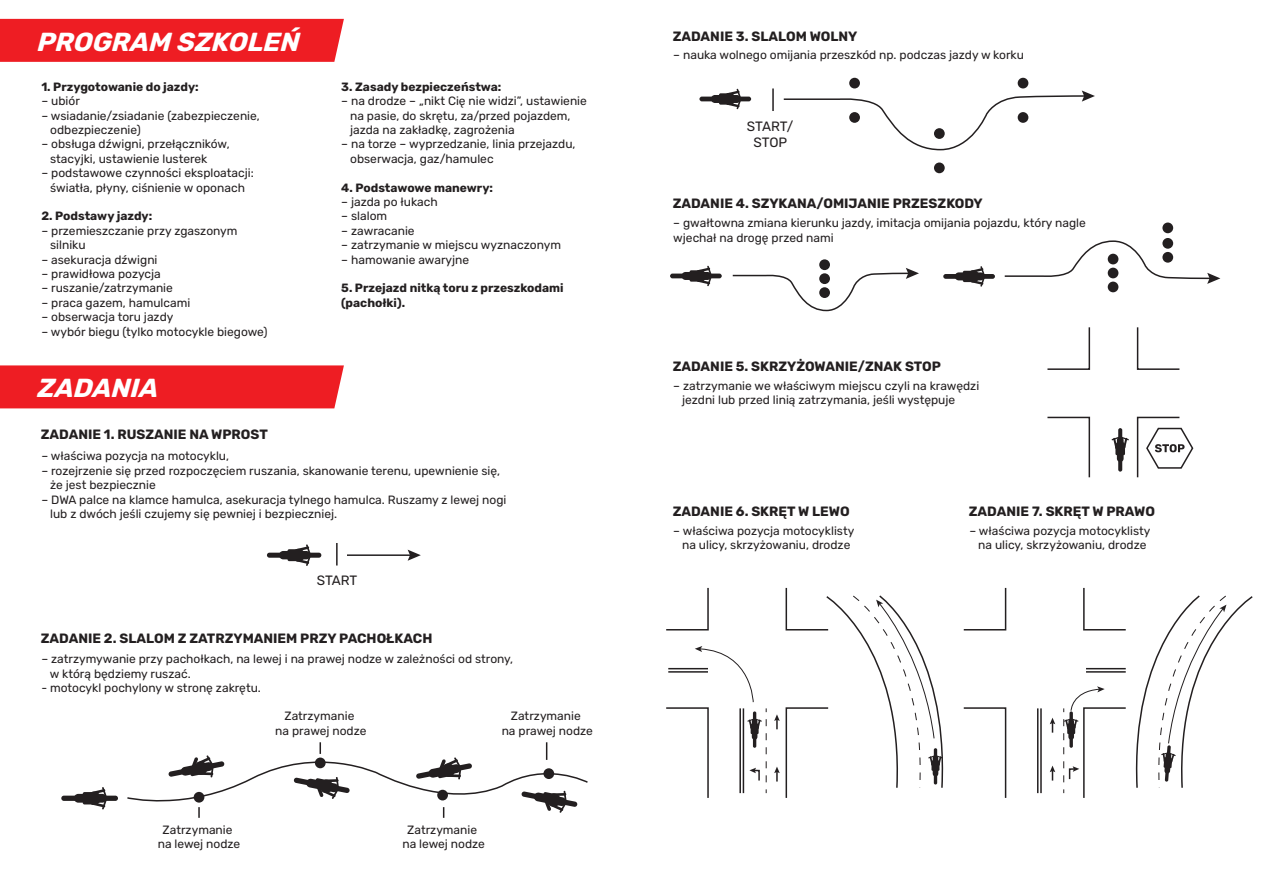
<style>
.page{position:relative;width:1263px;height:893px;background:#fff}
.page>*{position:absolute;margin:0;border:0;box-sizing:border-box;transform-origin:0 0}
.t1{font:italic 700 26.1px "Rubik";color:#fff}
.t2{font:700 13.5px "Rubik";color:#231f20}
.t3{font:13.5px/16.2px "Rubik";letter-spacing:-.01em;color:#231f20;text-align:center}
.t4{font:12px/14.4px "Rubik";color:#231f20}
.t5{font:700 12px/14.4px "Rubik";color:#231f20}
</style>
<div class="page">
<div style="left:0;top:19px;width:344px;height:43px;background:#ee1d23"></div>
<div style="left:0;top:365px;width:344px;height:43px;background:#ee1d23"></div>
<div style="left:267px;top:553px;width:54px;height:5px;background:#231f20;border-radius:3px"></div>
<div style="left:279px;top:551px;width:31px;height:8px;background:#231f20;border-radius:4px"></div>
<svg style="left:287px;top:544px;width:24px;height:22px"></svg>
<svg style="left:287px;top:549px;width:13px;height:4px"></svg>
<div style="left:292px;top:549px;width:13px;height:13px;background:#231f20;border-radius:50%"></div>
<div style="left:61px;top:796px;width:57px;height:5px;background:#231f20;border-radius:3px"></div>
<div style="left:74px;top:794px;width:33px;height:9px;background:#231f20;border-radius:4px"></div>
<svg style="left:83px;top:787px;width:24px;height:22px"></svg>
<div style="left:88px;top:792px;width:13px;height:13px;background:#231f20;border-radius:50%"></div>
<hr style="left:699px;top:97px;width:52px;height:4px;background:#231f20;border-radius:2px">
<div style="left:711px;top:95px;width:30px;height:8px;background:#231f20;border-radius:4px"></div>
<svg style="left:728px;top:89px;width:13px;height:20px"></svg>
<svg style="left:719px;top:101px;width:12px;height:4px"></svg>
<svg style="left:719px;top:93px;width:12px;height:4px"></svg>
<div style="left:723px;top:93px;width:13px;height:12px;background:#231f20;border-radius:50%"></div>
<hr style="left:670px;top:274px;width:52px;height:4px;background:#231f20;border-radius:2px">
<div style="left:681px;top:272px;width:30px;height:8px;background:#231f20;border-radius:4px"></div>
<svg style="left:690px;top:266px;width:22px;height:20px"></svg>
<div style="left:694px;top:270px;width:12px;height:12px;background:#231f20;border-radius:50%"></div>
<div style="left:943px;top:274px;width:52px;height:5px;background:#231f20;border-radius:2px"></div>
<div style="left:955px;top:272px;width:30px;height:8px;background:#231f20;border-radius:4px"></div>
<svg style="left:963px;top:266px;width:22px;height:21px"></svg>
<div style="left:967px;top:270px;width:12px;height:12px;background:#231f20;border-radius:50%"></div>
<svg style="left:1118px;top:428px;width:4px;height:44px"></svg>
<div style="left:1117px;top:437px;width:6px;height:25px;background:#231f20;border-radius:3px"></div>
<svg style="left:1111px;top:436px;width:18px;height:19px"></svg>
<div style="left:1115px;top:441px;width:10px;height:10px;background:#231f20;border-radius:50%"></div>
<hr style="left:347px;top:554px;width:65px;height:2px;background:#231f20">
<svg style="left:408px;top:550px;width:13px;height:11px"></svg>
<div style="left:849px;top:78px;width:11px;height:10px;background:#231f20;border-radius:50%"></div>
<div style="left:1018px;top:78px;width:10px;height:10px;background:#231f20;border-radius:50%"></div>
<div style="left:934px;top:163px;width:11px;height:10px;background:#231f20;border-radius:50%"></div>
<div style="left:819px;top:259px;width:11px;height:11px;background:#231f20;border-radius:50%"></div>
<svg style="left:127px;top:742px;width:461px;height:76px"></svg>
<svg style="left:783px;top:90px;width:312px;height:61px"></svg>
<svg style="left:732px;top:268px;width:187px;height:44px"></svg>
<div style="left:1108px;top:282px;width:10px;height:10px;background:#231f20;border-radius:50%"></div>
<div style="left:1162px;top:223px;width:11px;height:10px;background:#231f20;border-radius:50%"></div>
<div style="left:1162px;top:238px;width:11px;height:11px;background:#231f20;border-radius:50%"></div>
<svg style="left:1004px;top:240px;width:216px;height:44px"></svg>
<hr style="left:772px;top:88px;width:2px;height:23px;background:#231f20">
<hr style="left:336px;top:543px;width:2px;height:22px;background:#231f20">
<svg style="left:1136px;top:327px;width:44px;height:43px"></svg>
<svg style="left:1047px;top:416px;width:44px;height:62px"></svg>
<svg style="left:1047px;top:327px;width:44px;height:43px"></svg>
<svg style="left:1136px;top:416px;width:58px;height:62px"></svg>
<svg style="left:666px;top:587px;width:43px;height:44px"></svg>
<svg style="left:666px;top:646px;width:101px;height:152px"></svg>
<svg style="left:1050px;top:766px;width:5px;height:14px"></svg>
<svg style="left:1050px;top:718px;width:5px;height:15px"></svg>
<svg style="left:963px;top:707px;width:44px;height:91px"></svg>
<svg style="left:963px;top:587px;width:44px;height:44px"></svg>
<hr style="left:1037px;top:708px;width:1px;height:85px;background:#231f20">
<hr style="left:1040px;top:708px;width:2px;height:85px;background:#231f20">
<svg style="left:774px;top:587px;width:170px;height:211px"></svg>
<svg style="left:1063px;top:587px;width:190px;height:211px"></svg>
<h1 class="t1" style="left:36px;top:26px;width:275px">PROGRAM SZKOLEŃ</h1>
<p class="t5" style="left:41px;top:79px;width:159px">1. Przygotowanie do jazdy:</p>
<p class="t4" style="left:41px;top:94px;width:40px">– ubiór</p>
<p class="t4" style="left:50px;top:109px;width:211px;text-indent:-9px">– wsiadanie/zsiadanie (zabezpieczenie, odbezpieczenie)</p>
<p class="t4" style="left:50px;top:138px;width:181px;text-indent:-9px">– obsługa dźwigni, przełączników, stacyjki, ustawienie lusterek</p>
<p class="t4" style="left:41px;top:166px;width:214px;text-align:center">– podstawowe czynności eksploatacji: światła, płyny, ciśnienie w oponach</p>
<p class="t5" style="left:41px;top:209px;width:112px">2. Podstawy jazdy:</p>
<p class="t4" style="left:50px;top:224px;width:189px;text-indent:-9px">– przemieszczanie przy zgaszonym silniku</p>
<p class="t4" style="left:41px;top:253px;width:118px">– asekuracja dźwigni</p>
<p class="t4" style="left:41px;top:267px;width:121px">– prawidłowa pozycja</p>
<p class="t4" style="left:41px;top:282px;width:133px">– ruszanie/zatrzymanie</p>
<p class="t4" style="left:41px;top:296px;width:150px">– praca gazem, hamulcami</p>
<p class="t4" style="left:41px;top:310px;width:134px">– obserwacja toru jazdy</p>
<p class="t4" style="left:41px;top:325px;width:228px">– wybór biegu (tylko motocykle biegowe)</p>
<h1 class="t1" style="left:36px;top:373px;width:134px">ZADANIA</h1>
<p class="t2" style="left:41px;top:427px;width:229px">ZADANIE 1. RUSZANIE NA WPROST</p>
<p class="t5" style="left:341px;top:79px;width:162px">3. Zasady bezpieczeństwa:</p>
<p class="t4" style="left:350px;top:94px;width:238px;text-indent:-9px">– na drodze – „nikt Cię nie widzi”, ustawienie na pasie, do skrętu, za/przed pojazdem, jazda na zakładkę, zagrożenia</p>
<p class="t4" style="left:350px;top:138px;width:227px;text-indent:-9px">– na torze – wyprzedzanie, linia przejazdu, obserwacja, gaz/hamulec</p>
<p class="t5" style="left:341px;top:180px;width:153px">4. Podstawowe manewry:</p>
<p class="t4" style="left:341px;top:195px;width:98px">– jazda po łukach</p>
<p class="t4" style="left:341px;top:210px;width:47px">– slalom</p>
<p class="t4" style="left:341px;top:224px;width:75px">– zawracanie</p>
<p class="t4" style="left:341px;top:238px;width:221px">– zatrzymanie w miejscu wyznaczonym</p>
<p class="t4" style="left:341px;top:253px;width:129px">– hamowanie awaryjne</p>
<p class="t5" style="left:341px;top:281px;width:224px">5. Przejazd nitką toru z przeszkodami (pachołki).</p>
<p class="t4" style="left:41px;top:450px;width:189px">– właściwa pozycja na motocyklu,</p>
<p class="t4" style="left:50px;top:464px;width:451px;text-indent:-9px">– rozejrzenie się przed rozpoczęciem ruszania, skanowanie terenu, upewnienie się, że jest bezpiecznie</p>
<p class="t4" style="left:50px;top:493px;width:458px;text-indent:-9px">– DWA palce na klamce hamulca, asekuracja tylnego hamulca. Ruszamy z lewej nogi lub z dwóch jeśli czujemy się pewniej i bezpieczniej.</p>
<p class="t3" style="left:317px;top:573px;width:42px">START</p>
<p class="t2" style="left:41px;top:631px;width:393px">ZADANIE 2. SLALOM Z ZATRZYMANIEM PRZY PACHOŁKACH</p>
<p class="t4" style="left:50px;top:652px;width:465px;text-indent:-9px">– zatrzymywanie przy pachołkach, na lewej i na prawej nodze w zależności od strony, w którą będziemy ruszać.</p>
<p class="t4" style="left:41px;top:681px;width:221px">- motocykl pochylony w stronę zakrętu.</p>
<p class="t4" style="left:158px;top:823px;width:84px;text-align:center">Zatrzymanie na lewej nodze</p>
<p class="t4" style="left:275px;top:710px;width:93px;text-align:center">Zatrzymanie<br>na prawej nodze</p>
<p class="t4" style="left:502px;top:710px;width:93px;text-align:center">Zatrzymanie<br>na prawej nodze</p>
<p class="t4" style="left:402px;top:823px;width:84px;text-align:center">Zatrzymanie na lewej nodze</p>
<p class="t2" style="left:673px;top:28px;width:186px">ZADANIE 3. SLALOM WOLNY</p>
<p class="t4" style="left:673px;top:48px;width:352px">– nauka wolnego omijania przeszkód np. podczas jazdy w korku</p>
<p class="t3" style="left:747px;top:119px;width:48px">START/<br>STOP</p>
<p class="t2" style="left:673px;top:196px;width:312px">ZADANIE 4. SZYKANA/OMIJANIE PRZESZKODY</p>
<p class="t4" style="left:673px;top:216px;width:414px">– gwałtowna zmiana kierunku jazdy, imitacja omijania pojazdu, który nagle wjechał na drogę przed nami</p>
<p class="t2" style="left:673px;top:359px;width:270px">ZADANIE 5. SKRZYŻOWANIE/ZNAK STOP</p>
<p class="t4" style="left:682px;top:379px;width:299px;text-indent:-9px">– zatrzymanie we właściwym miejscu czyli na krawędzi jezdni lub przed linią zatrzymania, jeśli występuje</p>
<p class="t2" style="left:673px;top:504px;width:178px">ZADANIE 6. SKRĘT W LEWO</p>
<p class="t4" style="left:673px;top:524px;width:183px;text-align:center">– właściwa pozycja motocyklisty na ulicy, skrzyżowaniu, drodze</p>
<p class="t2" style="left:969px;top:504px;width:188px">ZADANIE 7. SKRĘT W PRAWO</p>
<p class="t4" style="left:969px;top:524px;width:183px;text-align:center">– właściwa pozycja motocyklisty na ulicy, skrzyżowaniu, drodze</p>
</div>
